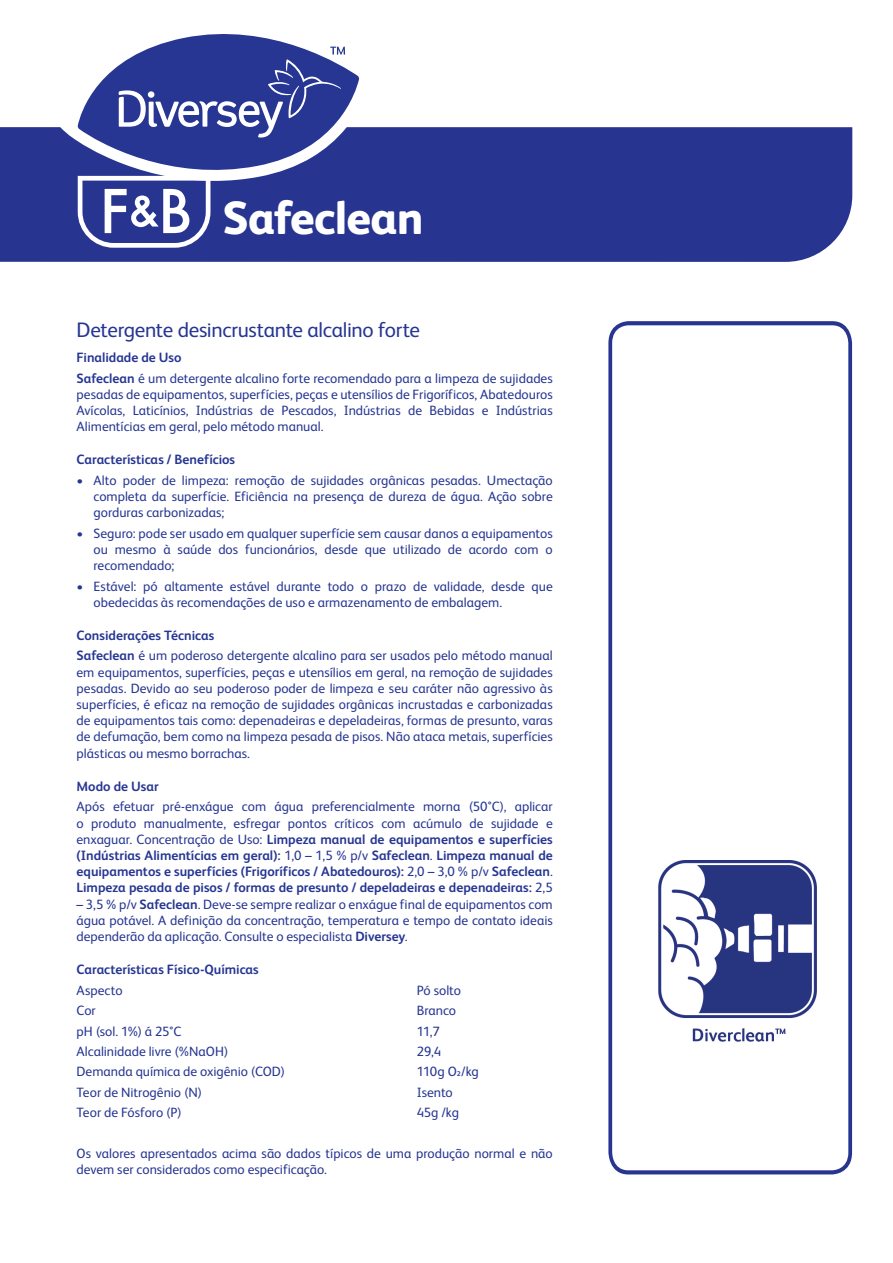
<style>
.page{position:relative;width:893px;height:1263px;background:#fff}
.page>*{position:absolute;margin:0;border:0;box-sizing:border-box;transform-origin:0 0}
.t1{font:800 46.5px "FS Albert Pro";letter-spacing:-.02em;color:#fff}
.Product_Description{font:21px "FS Albert Pro";letter-spacing:-.015em;color:#263692}
.Maintext{font:13.5px/16.2px "FS Albert Pro";color:#263692;text-align:justify}
.Maintext-2{font:700 13.5px/16.2px "FS Albert Pro";color:#263692;text-align:justify}
.Subheads{font:700 13.5px "FS Albert Pro";color:#263692}
.s1{font-weight:700}
.s2{font-weight:400}
</style>
<div class="page">
<div style="left:0;top:127px;width:852px;height:135px;background:#273591"></div>
<svg style="left:78px;top:182px;width:132px;height:66px"></svg>
<svg style="left:608px;top:321px;width:244px;height:853px"></svg>
<img style="left:659px;top:860px;width:157px;height:185px">
<svg style="left:58px;top:78px;width:316px;height:103px"></svg>
<svg style="left:78px;top:34px;width:281px;height:148px;fill:#273692"></svg>
<svg style="left:119px;top:47px;width:226px;height:91px;background:#4a58a4"></svg>
<p class="t1" style="left:222px;top:181px;width:203px">Safeclean</p>
<p class="Product_Description" style="left:77px;top:315px;width:345px">Detergente desincrustante alcalino forte</p>
<p class="Subheads" style="left:77px;top:348px;width:107px">Finalidade de Uso</p>
<p class="Maintext" style="left:77px;top:369px;width:478px"><span class="s1">Safeclean</span> é um detergente alcalino forte recomendado para a limpeza de sujidades pesadas de equipamentos, superfícies, peças e utensílios de Frigoríficos, Abatedouros Avícolas, Laticínios, Indústrias de Pescados, Indústrias de Bebidas e Indústrias Alimentícias em geral, pelo método manual.</p>
<p class="Subheads" style="left:77px;top:450px;width:160px">Características / Benefícios</p>
<p class="Maintext" style="left:94px;top:471px;width:461px;text-indent:-17px">• Alto poder de limpeza: remoção de sujidades orgânicas pesadas. Umectação completa da superfície. Eficiência na presença de dureza de água. Ação sobre gorduras carbonizadas;</p>
<p class="Maintext" style="left:94px;top:524px;width:461px;text-indent:-17px">• Seguro: pode ser usado em qualquer superfície sem causar danos a equipamentos ou mesmo à saúde dos funcionários, desde que utilizado de acordo com o recomendado;</p>
<p class="Maintext" style="left:94px;top:577px;width:461px;text-indent:-17px">• Estável: pó altamente estável durante todo o prazo de validade, desde que obedecidas às recomendações de uso e armazenamento de embalagem.</p>
<p class="Subheads" style="left:77px;top:626px;width:139px">Considerações Técnicas</p>
<p class="Maintext" style="left:77px;top:647px;width:478px"><span class="s1">Safeclean</span> é um poderoso detergente alcalino para ser usados pelo método manual em equipamentos, superfícies, peças e utensílios em geral, na remoção de sujidades pesadas. Devido ao seu poderoso poder de limpeza e seu caráter não agressivo às superfícies, é eficaz na remoção de sujidades orgânicas incrustadas e carbonizadas de equipamentos tais como: depenadeiras e depeladeiras, formas de presunto, varas de defumação, bem como na limpeza pesada de pisos. Não ataca metais, superfícies plásticas ou mesmo borrachas.</p>
<p class="Subheads" style="left:77px;top:777px;width:84px">Modo de Usar</p>
<p class="Maintext-2" style="left:77px;top:798px;width:478px"><span class="s2">Após efetuar pré-enxágue com água preferencialmente morna (50°C), aplicar o produto manualmente, esfregar pontos críticos com acúmulo de sujidade e enxaguar. Concentração de Uso:</span> Limpeza manual de equipamentos e superfícies (Indústrias Alimentícias em geral): <span class="s2">1,0 – 1,5 % p/v</span> Safeclean<span class="s2">.</span> Limpeza manual de equipamentos e superfícies (Frigoríficos / Abatedouros): <span class="s2">2,0 – 3,0 % p/v</span> Safeclean<span class="s2">.<br></span>Limpeza pesada de pisos / formas de presunto / depeladeiras e depenadeiras: <span class="s2">2,5</span></p>
<p class="Maintext" style="left:77px;top:895px;width:478px">– 3,5 % p/v <span class="s1">Safeclean</span>. Deve-se sempre realizar o enxágue final de equipamentos com água potável. A definição da concentração, temperatura e tempo de contato ideais dependerão da aplicação. Consulte o especialista <span class="s1">Diversey</span>.</p>
<p class="Subheads" style="left:77px;top:960px;width:184px">Características Físico-Químicas</p>
<p class="Maintext" style="left:77px;top:981px;width:48px">Aspecto</p>
<p class="Maintext" style="left:417px;top:981px;width:46px">Pó solto</p>
<p class="Maintext" style="left:77px;top:1001px;width:21px">Cor</p>
<p class="Maintext" style="left:417px;top:1001px;width:41px">Branco</p>
<p class="Maintext" style="left:77px;top:1022px;width:106px">pH (sol. 1%) á 25°C</p>
<p class="Maintext" style="left:417px;top:1022px;width:25px">11,7</p>
<p class="Maintext" style="left:77px;top:1042px;width:153px">Alcalinidade livre (%NaOH)</p>
<p class="Maintext" style="left:417px;top:1042px;width:26px">29,4</p>
<p class="Maintext" style="left:77px;top:1063px;width:210px">Demanda química de oxigênio (COD)</p>
<p class="Maintext" style="left:417px;top:1063px;width:63px">110g O2/kg</p>
<p class="Maintext" style="left:77px;top:1083px;width:127px">Teor de Nitrogênio (N)</p>
<p class="Maintext" style="left:417px;top:1083px;width:38px">Isento</p>
<p class="Maintext" style="left:77px;top:1103px;width:107px">Teor de Fósforo (P)</p>
<p class="Maintext" style="left:417px;top:1103px;width:44px">45g /kg</p>
<p class="Maintext" style="left:77px;top:1144px;width:478px">Os valores apresentados acima são dados típicos de uma produção normal e não devem ser considerados como especificação.</p>
</div>
